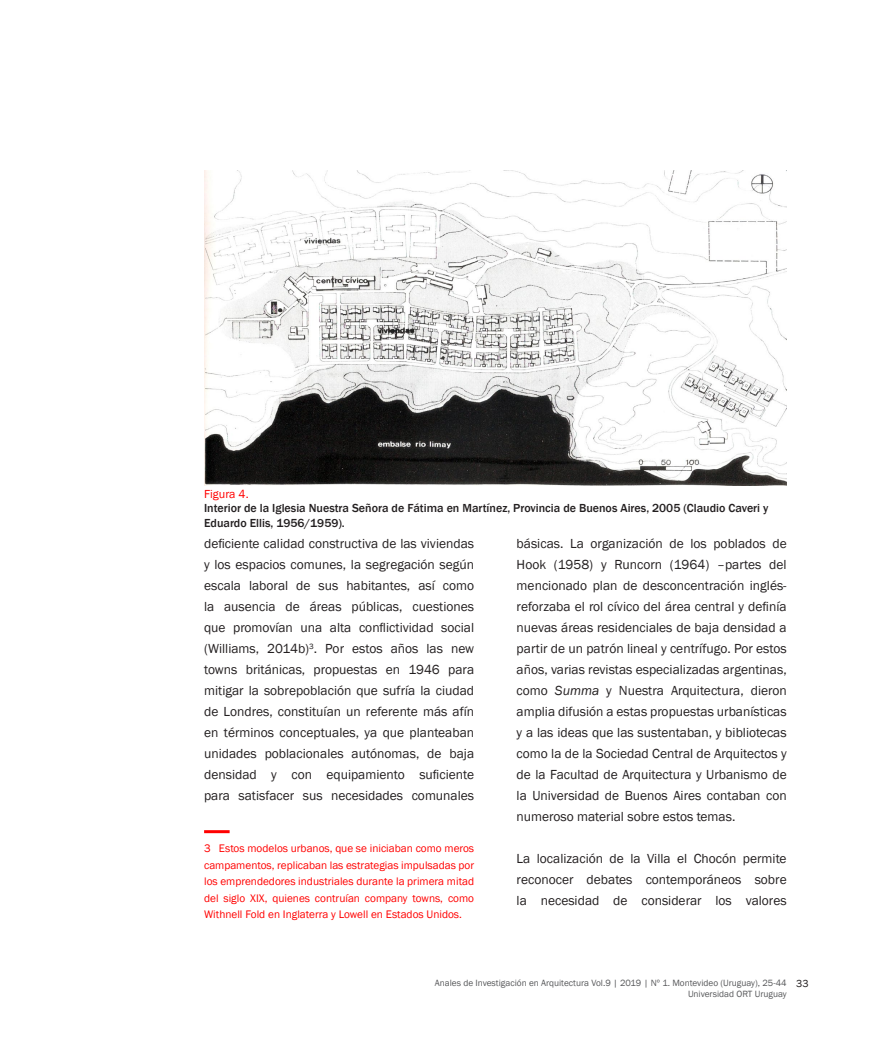
<style>
.page{position:relative;width:893px;height:1063px;background:#fff}
.page>*{position:absolute;margin:0;border:0;box-sizing:border-box;transform-origin:0 0}
.textos{font:13.5px/21px "Franklin Gothic";color:#231f20;text-align:justify}
.t1{font:500 12px/14.4px "Franklin Gothic";color:#231f20}
.t2{font:12px "Franklin Gothic";color:#f00}
.citas{font:11.25px/16.5px "Franklin Gothic";color:#f00;text-align:justify}
.t3{font:9.3px/11.1px "Franklin Gothic";color:#57585a}
.s1{font-style:italic}
.s2{font-size:10.5px;color:#231f20}
</style>
<div class="page">
<hr style="left:204px;top:830px;width:26px;height:3px;background:#f00">
<img style="left:204px;top:170px;width:583px;height:315px">
<p class="t2" style="left:204px;top:486px;width:46px">Figura 4.</p>
<p class="t1" style="left:204px;top:501px;width:566px">Interior de la Iglesia Nuestra Señora de Fátima en Martínez, Provincia de Buenos Aires, 2005 (Claudio Caveri y<br>Eduardo Ellis, 1956/1959).</p>
<p class="textos" style="left:204px;top:533px;width:272px">deficiente calidad constructiva de las viviendas y los espacios comunes, la segregación según escala laboral de sus habitantes, así como la ausencia de áreas públicas, cuestiones que promovían una alta conflictividad social (Williams, 2014b)<sup>3</sup>. Por estos años las new towns británicas, propuestas en 1946 para mitigar la sobrepoblación que sufría la ciudad de Londres, constituían un referente más afín en términos conceptuales, ya que planteaban unidades poblacionales autónomas, de baja densidad y con equipamiento suficiente para satisfacer sus necesidades comunales</p>
<p class="citas" style="left:204px;top:841px;width:272px">3 Estos modelos urbanos, que se iniciaban como meros campamentos, replicaban las estrategias impulsadas por los emprendedores industriales durante la primera mitad del siglo XIX, quienes contruían company towns, como Withnell Fold en Inglaterra y Lowell en Estados Unidos.</p>
<p class="textos" style="left:517px;top:533px;width:272px">básicas. La organización de los poblados de Hook (1958) y Runcorn (1964) –partes del mencionado plan de desconcentración inglés&shy;reforzaba el rol cívico del área central y definía nuevas áreas residenciales de baja densidad a partir de un patrón lineal y centrífugo. Por estos años, varias revistas especializadas argentinas, como <span class="s1">Summa</span> y Nuestra Arquitectura, dieron amplia difusión a estas propuestas urbanísticas y a las ideas que las sustentaban, y bibliotecas como la de la Sociedad Central de Arquitectos y de la Facultad de Arquitectura y Urbanismo de la Universidad de Buenos Aires contaban con numeroso material sobre estos temas.</p>
<p class="textos" style="left:517px;top:848px;width:272px">La localización de la Villa el Chocón permite reconocer debates contemporáneos sobre la necesidad de considerar los valores</p>
<p class="t3" style="left:688px;top:978px;width:122px;text-indent:-253px">Anales de Investigación en Arquitectura Vol.9 | 2019 | Nº 1. Montevideo (Uruguay), 25-44 <span class="s2">33<br></span>Universidad ORT Uruguay</p>
</div>
